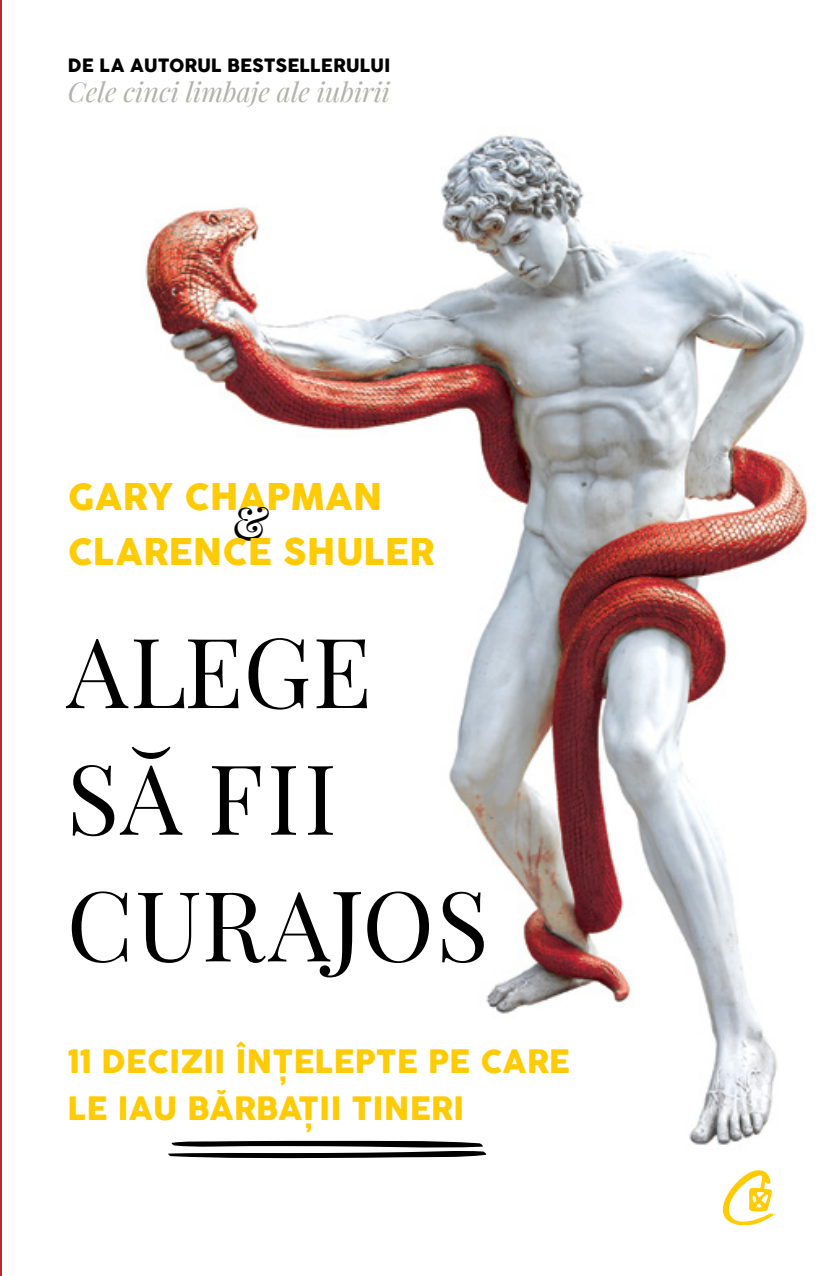
<style>
.page{position:relative;width:826px;height:1276px;background:#fff}
.page>*{position:absolute;margin:0;border:0;box-sizing:border-box;transform-origin:0 0}
.t1{font:96.98px/126.7px "Playfair Display";letter-spacing:.02em;color:#000}
.t2{font:45px "Playfair Display";color:#000}
.t3{font:36px "COCOGOOSE";color:#ffcb05}
.t4{font:31.5px/47.2px "COCOGOOSE";color:#ffcb05}
.t5{font:italic 27px "Playfair Display";color:#b2b3ad}
.t6{font:18px "COCOGOOSE";color:#000}
.s1{font-size:107.55px}
</style>
<div class="page">
<img style="left:1px;top:0;width:813px;height:1275px">
<hr style="left:0;top:0;width:1px;height:1275px;background:#bd282e">
<svg style="left:699px;top:1169px;width:76px;height:58px"></svg>
<svg style="left:167px;top:1139px;width:320px;height:19px"></svg>
<p class="t6" style="left:68px;top:52px;width:324px">DE LA AUTORUL BESTSELLERULUI</p>
<p class="t5" style="left:68px;top:71px;width:323px">Cele cinci limbaje ale iubirii</p>
<p class="t3" style="left:68px;top:470px;width:315px">GARY CHAPMAN</p>
<h2 class="t2" style="left:232px;top:487px;width:39px">&amp;</h2>
<p class="t3" style="left:68px;top:524px;width:368px">CLARENCE SHULER</p>
<h1 class="t1" style="left:67px;top:600px;width:423px">ALEGE<br>SĂ FII<br>CURA<span class="s1">Ј</span>OS</h1>
<p class="t4" style="left:68px;top:1037px;width:503px">11 DECIZII ÎNŢELEPTE PE CARE<br>LE IAU BĂRBAŢII TINERI</p>
</div>
